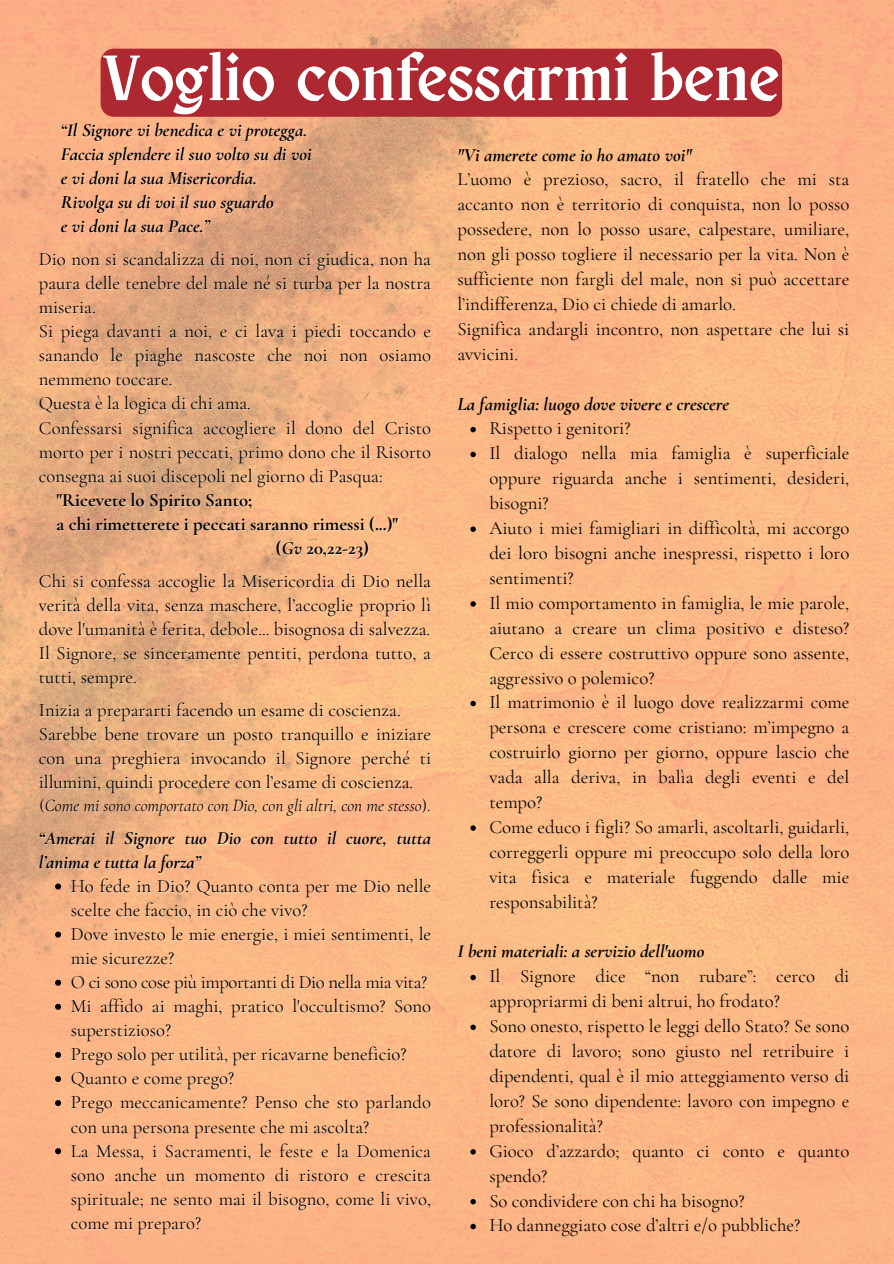
<style>
.page{position:relative;width:894px;height:1264px;background:#fff}
.page>*{position:absolute;margin:0;border:0;box-sizing:border-box;transform-origin:0 0}
.t1{font:64.65px "Obra Letra";color:#fff}
.t2{font:18.75px/24px "Cormorant Garamond";color:#000;text-align:justify}
.t3{font:italic 700 18.75px/24px "Cormorant Garamond";color:#000}
.t4{font:700 18.75px "Cormorant Garamond";color:#000}
.t5{font:italic 17.25px "Cormorant Garamond";color:#000}
.s1{color:rgb(255 255 255/.4)}
.s2{font-style:italic;color:rgb(255 255 255/.4)}
.s3{font-style:normal;color:rgb(255 255 255/.4)}
.s4{font-style:normal}
</style>
<div class="page">
<img style="left:0;top:0;width:893px;height:1263px">
<img style="left:0;top:0;width:580px;height:746px">
<img style="left:0;top:509px;width:307px;height:543px">
<div style="left:101px;top:49px;width:680px;height:68px;background:#ad2831;border-radius:13px"></div>
<svg style="left:55px;top:883px;width:6px;height:6px"></svg>
<svg style="left:55px;top:931px;width:6px;height:6px"></svg>
<svg style="left:55px;top:979px;width:6px;height:6px"></svg>
<svg style="left:55px;top:1003px;width:6px;height:6px"></svg>
<svg style="left:55px;top:1051px;width:6px;height:6px"></svg>
<svg style="left:55px;top:1075px;width:6px;height:6px"></svg>
<svg style="left:55px;top:1100px;width:6px;height:6px"></svg>
<svg style="left:55px;top:1148px;width:6px;height:6px"></svg>
<svg style="left:470px;top:427px;width:5px;height:5px"></svg>
<svg style="left:470px;top:452px;width:5px;height:5px"></svg>
<svg style="left:470px;top:526px;width:5px;height:6px"></svg>
<svg style="left:470px;top:601px;width:5px;height:5px"></svg>
<svg style="left:470px;top:701px;width:5px;height:5px"></svg>
<svg style="left:470px;top:825px;width:5px;height:5px"></svg>
<svg style="left:470px;top:974px;width:5px;height:6px"></svg>
<svg style="left:470px;top:1024px;width:5px;height:6px"></svg>
<svg style="left:470px;top:1149px;width:5px;height:5px"></svg>
<svg style="left:470px;top:1198px;width:5px;height:6px"></svg>
<svg style="left:470px;top:1223px;width:5px;height:6px"></svg>
<p class="t1" style="left:103px;top:50px;width:677px">Voglio confessarmi bene</p>
<p class="t3" style="left:61px;top:118px;width:252px">“Il Signore vi benedica e vi protegga.<br>Faccia splendere il suo volto su di voi <span class="s1">e</span> vi doni la sua Misericordia.<br>Rivolga su di voi il suo sguardo<br><span class="s1">e</span> vi doni la sua Pace.”</p>
<p class="t2" style="left:39px;top:247px;width:394px;text-align:left">Dio non si scandalizza di noi, non ci giudica, non ha paura delle tenebre del male né si turba per la nostra miseria.<br>Si piega davanti a noi, e ci lava i piedi toccando e sanando le piaghe nascoste che noi non osiamo nemmeno toccare.<br>Questa è la logica di chi ama.<br>Confessarsi significa accogliere il dono del Cristo morto per i nostri peccati, primo dono che il Risorto consegna ai suoi discepoli nel giorno di Pasqua:</p>
<p class="t4" style="left:56px;top:488px;width:198px">"Ricevete lo Spirito Santo;</p>
<p class="t4" style="left:56px;top:512px;width:343px">a chi rimetterete i peccati saranno rimessi (...)"</p>
<p class="t4" style="left:277px;top:536px;width:94px"><span class="s1">(</span><span class="s2">Gv</span> 20,22-23)</p>
<p class="t2" style="left:39px;top:569px;width:394px">Chi si confessa accoglie la Misericordia di Dio nella verità della vita, senza maschere, l’accoglie proprio lì dove l'umanità è ferita, debole... bisognosa di salvezza.<br>Il Signore, se sinceramente pentiti, perdona tutto, a tutti, sempre.</p>
<p class="t2" style="left:39px;top:698px;width:394px;text-align:left">Inizia a prepararti facendo un esame di coscienza.<br>Sarebbe bene trovare un posto tranquillo e iniziare con una preghiera invocando il Signore perché ti illumini, quindi procedere con l’esame di coscienza.</p>
<p class="t5" style="left:40px;top:794px;width:391px"><span class="s3">(</span>Come mi sono comportato con Dio, con gli altri, con me stesso<span class="s3">)</span><span class="s4">.</span></p>
<p class="t3" style="left:39px;top:825px;width:394px">“Amerai il Signore tuo Dio con tutto il cuore, tutta l’anima e tutta la forza”</p>
<p class="t2" style="left:71px;top:874px;width:362px;text-align:left">Ho fede in Dio? Quanto conta per me Dio nelle scelte che faccio, in ciò che vivo?<br>Dove investo le mie energie, i miei sentimenti, le mie sicurezze?<br>O ci sono cose più importanti di Dio nella mia vita?<br>Mi affido ai maghi, pratico l'occultismo? Sono superstizioso?<br>Prego solo per utilità, per ricavarne beneficio?<br>Quanto e come prego?<br>Prego meccanicamente? Penso che sto parlando con una persona presente che mi ascolta?<br>La Messa, i Sacramenti, le feste e la Domenica sono anche un momento di ristoro e crescita spirituale; ne sento mai il bisogno, come li vivo, come mi preparo?</p>
<h1 class="t3" style="left:457px;top:142px;width:236px">"Vi amerete come io ho amato voi"</h1>
<p class="t2" style="left:457px;top:167px;width:393px;line-height:24.9px">L’uomo è prezioso, sacro, il fratello che mi sta accanto non è territorio di conquista, non lo posso possedere, non lo posso usare, calpestare, umiliare, non gli posso togliere il necessario per la vita. Non è sufficiente non fargli del male, non si può accettare l’indifferenza, Dio ci chiede di amarlo.</p>
<p class="t2" style="left:457px;top:316px;width:393px;line-height:24.9px">Significa andargli incontro, non aspettare che lui si avvicini.</p>
<p class="t3" style="left:457px;top:391px;width:273px">La famiglia: luogo dove vivere e crescere</p>
<h2 class="t2" style="left:489px;top:416px;width:143px">Rispetto i genitori?</h2>
<p class="t2" style="left:489px;top:441px;width:361px;line-height:24.9px">Il dialogo nella mia famiglia è superficiale oppure riguarda anche i sentimenti, desideri, bisogni?</p>
<p class="t2" style="left:489px;top:515px;width:361px;line-height:24.9px">Aiuto i miei famigliari in difficoltà, mi accorgo dei loro bisogni anche inespressi, rispetto i loro sentimenti?</p>
<p class="t2" style="left:489px;top:590px;width:361px;line-height:24.9px">Il mio comportamento in famiglia, le mie parole, aiutano a creare un clima positivo e disteso?<br>Cerco di essere costruttivo oppure sono assente, aggressivo o polemico?</p>
<p class="t2" style="left:489px;top:690px;width:361px;line-height:24.9px">Il matrimonio è il luogo dove realizzarmi come persona e crescere come cristiano: m’impegno a costruirlo giorno per giorno, oppure lascio che vada alla deriva, in balìa degli eventi e del tempo?</p>
<p class="t2" style="left:489px;top:814px;width:361px;line-height:24.9px">Come educo i figli? So amarli, ascoltarli, guidarli, correggerli oppure mi preoccupo solo della loro vita fisica e materiale fuggendo dalle mie responsabilità?</p>
<p class="t3" style="left:457px;top:939px;width:248px">I beni materiali: a servizio dell'uomo</p>
<h2 class="t2" style="left:489px;top:963px;width:361px;line-height:24.9px">Il Signore dice “non rubare”: cerco di appropriarmi di beni altrui, ho frodato?</h2>
<p class="t2" style="left:489px;top:1013px;width:361px;line-height:24.9px">Sono onesto, rispetto le leggi dello Stato? Se sono datore di lavoro; sono giusto nel retribuire i dipendenti, qual è il mio atteggiamento verso di loro? Se sono dipendente: lavoro con impegno e professionalità?</p>
<p class="t2" style="left:489px;top:1138px;width:361px;line-height:24.9px">Gioco d’azzardo; quanto ci conto e quanto spendo?</p>
<p class="t2" style="left:489px;top:1188px;width:257px">So condividere con chi ha bisogno?</p>
<p class="t2" style="left:489px;top:1213px;width:312px">Ho danneggiato cose d’altri e/o pubbliche?</p>
</div>
